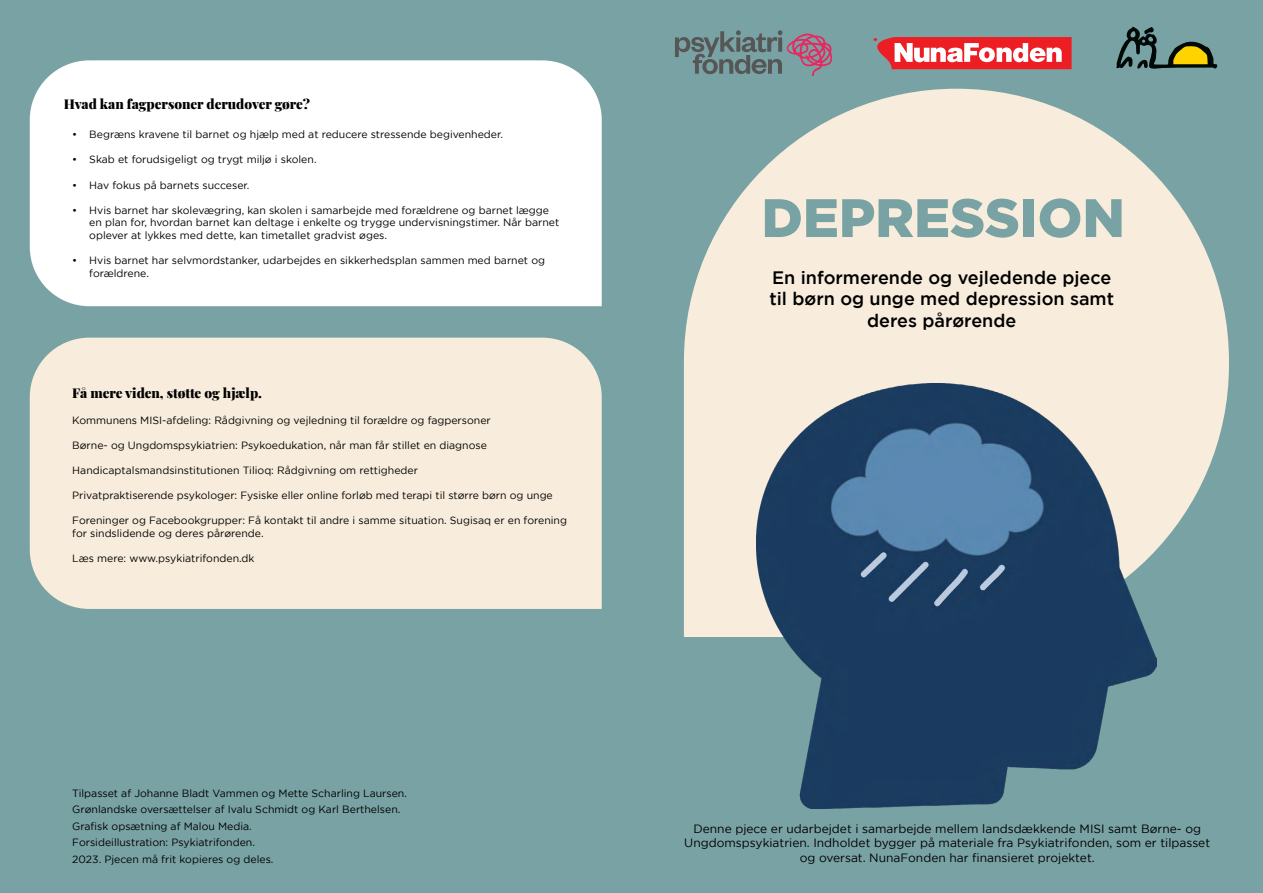
<style>
.page{position:relative;width:1263px;height:893px;background:#79a2a4}
.page>*{position:absolute;margin:0;border:0;box-sizing:border-box;transform-origin:0 0}
.t1{font:900 54px "Gotham";color:#79a2a4}
.t2{font:500 18px/21.6px "Gotham";color:#000;text-align:center}
.t3{font:900 13.5px "Playfair Display";color:#000}
.t4{font:12px/14.4px "Gotham";color:#000;text-align:center}
.t5{font:10.5px/16.5px "Gotham";color:#000}
</style>
<div class="page">
<div style="left:30px;top:60px;width:572px;height:246px;background:#fff"></div>
<div style="left:30px;top:338px;width:572px;height:271px;background:#f8eddc"></div>
<svg style="left:684px;top:89px;width:545px;height:548px;fill:#f8eddc"></svg>
<svg style="left:873px;top:37px;width:198px;height:32px;background:#eb6569"></svg>
<svg style="left:675px;top:30px;width:158px;height:46px"></svg>
<svg style="left:1116px;top:27px;width:101px;height:42px"></svg>
<img style="left:756px;top:384px;width:400px;height:425px">
<p class="t3" style="left:64px;top:94px;width:248px">Hvad kan fagpersoner derudover gøre?</p>
<p class="t5" style="left:72px;top:126px;width:432px">• Begræns kravene til barnet og hjælp med at reducere stressende begivenheder.</p>
<p class="t5" style="left:72px;top:151px;width:246px">• Skab et forudsigeligt og trygt miljø i skolen.</p>
<p class="t5" style="left:72px;top:176px;width:179px">• Hav fokus på barnets succeser.</p>
<p class="t5" style="left:89px;top:204px;width:471px;line-height:12.6px;text-indent:-17px">• Hvis barnet har skolevægring, kan skolen i samarbejde med forældrene og barnet lægge en plan for, hvordan barnet kan deltage i enkelte og trygge undervisningstimer. Når barnet oplever at lykkes med dette, kan timetallet gradvist øges.</p>
<p class="t5" style="left:89px;top:254px;width:457px;line-height:12.6px;text-indent:-17px">• Hvis barnet har selvmordstanker, udarbejdes en sikkerhedsplan sammen med barnet og forældrene.</p>
<p class="t3" style="left:72px;top:383px;width:191px">Få mere viden, støtte og hjælp.</p>
<p class="t5" style="left:72px;top:411px;width:420px">Kommunens MISI-afdeling: Rådgivning og vejledning til forældre og fagpersoner</p>
<p class="t5" style="left:72px;top:437px;width:416px">Børne- og Ungdomspsykiatrien: Psykoedukation, når man får stillet en diagnose</p>
<p class="t5" style="left:72px;top:462px;width:347px">Handicaptalsmandsinstitutionen Tilioq: Rådgivning om rettigheder</p>
<p class="t5" style="left:72px;top:487px;width:482px">Privatpraktiserende psykologer: Fysiske eller online forløb med terapi til større børn og unge</p>
<p class="t5" style="left:72px;top:514px;width:496px;line-height:12.6px">Foreninger og Facebookgrupper: Få kontakt til andre i samme situation. Sugisaq er en forening for sindslidende og deres pårørende.</p>
<p class="t5" style="left:72px;top:550px;width:184px">Læs mere: www.psykiatrifonden.dk</p>
<p class="t5" style="left:72px;top:785px;width:336px">Tilpasset af Johanne Bladt Vammen og Mette Scharling Laursen.<br>Grønlandske oversættelser af Ivalu Schmidt og Karl Berthelsen.<br>Grafisk opsætning af Malou Media.<br>Forsideillustration: Psykiatrifonden.<br>2023. Pjecen må frit kopieres og deles.</p>
<h1 class="t1" style="left:761px;top:187px;width:365px">DEPRESSION</h1>
<h2 class="t2" style="left:769px;top:266px;width:346px">En informerende og vejledende pjece til børn og unge med depression samt deres pårørende</h2>
<p class="t4" style="left:684px;top:821px;width:527px">Denne pjece er udarbejdet i samarbejde mellem landsdækkende MISI samt Børne- og<br>Ungdomspsykiatrien. Indholdet bygger på materiale fra Psykiatrifonden, som er tilpasset og oversat. NunaFonden har finansieret projektet.</p>
</div>
